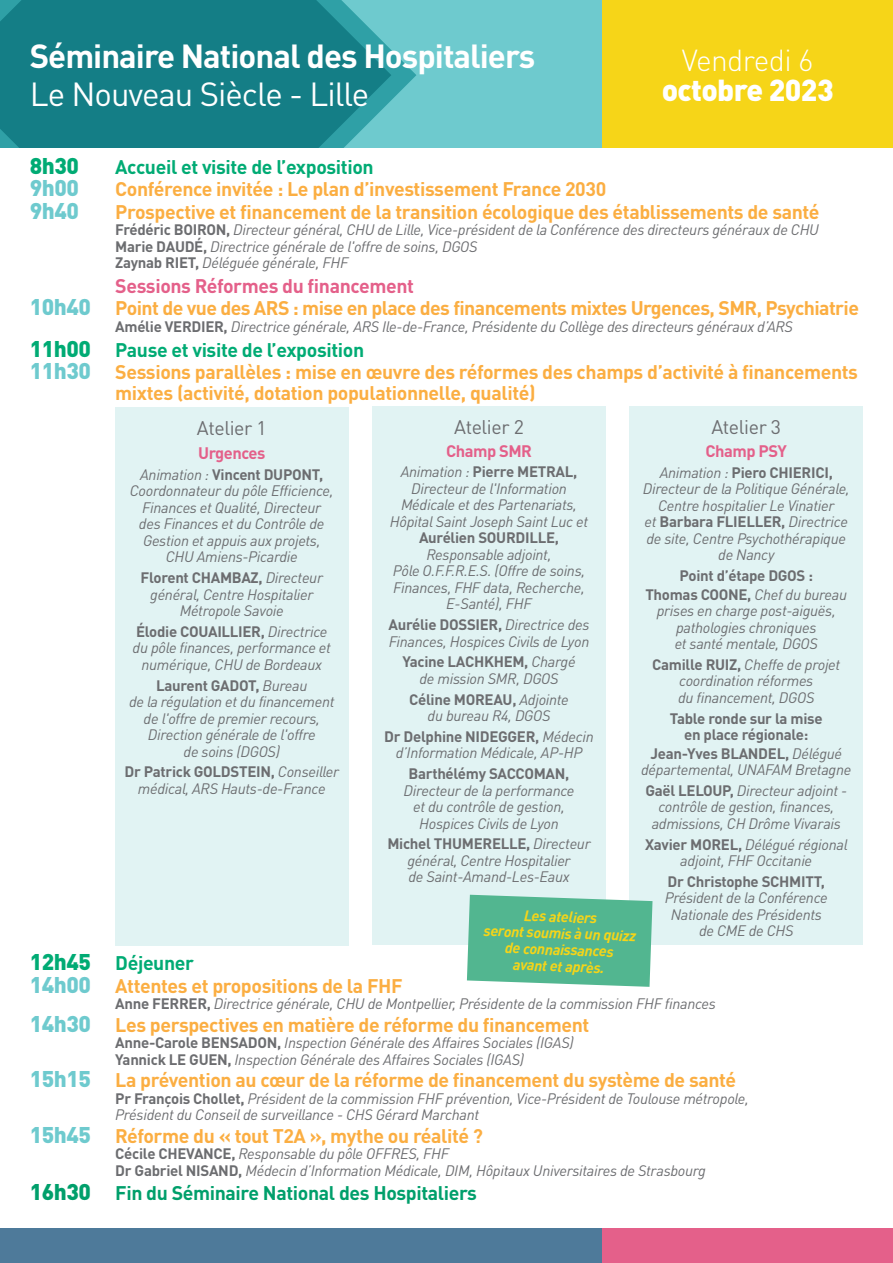
<style>
.page{position:relative;width:893px;height:1263px;background:#fff}
.page>*{position:absolute;margin:0;border:0;box-sizing:border-box;transform-origin:0 0}
.t1{font:700 33px "DINOT";letter-spacing:-.03em;color:#fff}
.t2{font:33px "DINOT";letter-spacing:-.03em;color:#fff}
.t3{font:900 30px "DINOT";letter-spacing:-.02em;color:#fff}
.t4{font:300 30px "DINOT";letter-spacing:-.02em;color:#fff}
.t5{font:900 22.5px "DINOT";letter-spacing:-.02em;color:#6ecace}
.t6{font:900 22.5px "DINOT";color:#00ab74}
.t7{font:700 19.5px/22.5px "DINOT";letter-spacing:-.02em;color:#fbae42}
.t8{font:700 19.5px "DINOT";letter-spacing:-.02em;color:#00ab74}
.t9{font:700 19.5px "DINOT";letter-spacing:-.02em;color:#009f6b}
.t10{font:19.5px "DINOT";letter-spacing:-.02em;color:#6c6d70}
.t11{font:700 16.5px "DINOT";letter-spacing:-.03em;color:#e4608a}
.t12{font:italic 15px/16.5px "DINOT";letter-spacing:-.02em;color:#6c6d70;text-align:center}
.t13{font:700 15px/18.6px "DINOT";letter-spacing:-.02em;color:#6c6d70;text-align:center}
.t14{font:italic 700 15px/16.5px "DINOT";color:#f6d518;text-align:center}
.s1{font-weight:700;font-style:normal}
.s2{color:#e4608a}
.s3{font-weight:900;font-size:22.5px;color:#6ecace}
.s4{font-weight:900;font-size:22.5px}
.s5{font-weight:400;font-style:italic}
.s6{font-weight:900;font-size:22.5px;color:#00ab74}
.s7{color:#00ab74}
</style>
<div class="page">
<div style="left:0;top:0;width:676px;height:149px;background:#6ecace"></div>
<svg style="left:391px;top:50px;width:25px;height:99px"></svg>
<svg style="left:0;top:0;width:391px;height:149px;fill:#147e86"></svg>
<div style="left:602px;top:0;width:291px;height:149px;background:#f6d518"></div>
<div style="left:115px;top:407px;width:234px;height:539px;background:#e1f3f3"></div>
<div style="left:629px;top:406px;width:234px;height:539px;background:#e1f3f3"></div>
<div style="left:372px;top:406px;width:234px;height:538px;background:#e1f3f3"></div>
<svg style="left:467px;top:895px;width:185px;height:92px"></svg>
<div style="left:0;top:1229px;width:676px;height:34px;background:#4e7a9a"></div>
<div style="left:602px;top:1229px;width:291px;height:34px;background:#e4608a"></div>
<h1 class="t1" style="left:30px;top:35px;width:507px">Séminaire National des Hospitaliers</h1>
<h1 class="t2" style="left:30px;top:73px;width:341px">Le Nouveau Siècle - Lille</h1>
<h2 class="t4" style="left:682px;top:42px;width:133px">Vendredi 6</h2>
<h2 class="t3" style="left:662px;top:70px;width:173px">octobre 2023</h2>
<h3 class="t6" style="left:30px;top:151px;width:51px">8h30</h3>
<h3 class="t8" style="left:115px;top:154px;width:260px">Accueil et visite de l’exposition</h3>
<h3 class="t5" style="left:30px;top:173px;width:51px">9h00</h3>
<h3 class="t7" style="left:115px;top:177px;width:492px">Conférence invitée : Le plan d’investissement France 2030</h3>
<h3 class="t5" style="left:30px;top:196px;width:51px">9h40</h3>
<h3 class="t7" style="left:115px;top:200px;width:706px">Prospective et financement de la transition écologique des établissements de santé</h3>
<p class="t12" style="left:115px;top:221px;width:705px;text-align:left"><span class="s1">Frédéric BOIRON,</span> Directeur général, CHU de Lille, Vice-président de la Conférence des directeurs généraux de CHU<br><span class="s1">Marie DAUDÉ,</span> Directrice générale de l'offre de soins, DGOS<br><span class="s1">Zaynab RIET,</span> Déléguée générale, FHF</p>
<h3 class="t7" style="left:30px;top:274px;width:831px;text-indent:85px"><span class="s2">Sessions Réformes du financement<br></span><span class="s3">10h40</span> Point de vue des ARS : mise en place des financements mixtes Urgences, SMR, Psychiatrie</h3>
<p class="t12" style="left:115px;top:318px;width:679px"><span class="s1">Amélie VERDIER,</span> Directrice générale, ARS Ile-de-France, Présidente du Collège des directeurs généraux d’ARS</p>
<h3 class="t8" style="left:30px;top:337px;width:336px"><span class="s4">11h00</span> Pause et visite de l’exposition</h3>
<h3 class="t7" style="left:30px;top:360px;width:830px"><span class="s3">11h30</span> Sessions parallèles : mise en œuvre des réformes des champs d’activité à financements</h3>
<h3 class="t7" style="left:115px;top:381px;width:422px">mixtes (activité, dotation populationnelle, qualité)</h3>
<h3 class="t10" style="left:197px;top:415px;width:71px">Atelier 1</h3>
<p class="t11" style="left:198px;top:442px;width:69px">Urgences</p>
<p class="t12" style="left:130px;top:466px;width:205px">Animation : <span class="s1">Vincent DUPONT,<br></span>Coordonnateur du pôle Efficience,<br>Finances et Qualité, Directeur des Finances et du Contrôle de<br>Gestion et appuis aux projets,<br>CHU Amiens-Picardie</p>
<p class="t12" style="left:141px;top:569px;width:184px"><span class="s1">Florent CHAMBAZ,</span> Directeur général, Centre Hospitalier<br>Métropole Savoie</p>
<p class="t12" style="left:133px;top:623px;width:200px"><span class="s1">Élodie COUAILLIER,</span> Directrice du pôle finances, performance et numérique, CHU de Bordeaux</p>
<p class="t12" style="left:129px;top:677px;width:207px"><span class="s1">Laurent GADOT,</span> Bureau<br>de la régulation et du financement de l'offre de premier recours,<br>Direction générale de l'offre<br>de soins (DGOS)</p>
<p class="t12" style="left:125px;top:763px;width:216px"><span class="s1">Dr Patrick GOLDSTEIN,</span> Conseiller médical, ARS Hauts-de-France</p>
<h3 class="t10" style="left:454px;top:414px;width:71px">Atelier 2</h3>
<p class="t11" style="left:446px;top:440px;width:87px">Champ SMR</p>
<p class="t12" style="left:390px;top:463px;width:200px">Animation : <span class="s1">Pierre METRAL,<br></span>Directeur de l'Information<br>Médicale et des Partenariats,<br>Hôpital Saint Joseph Saint Luc et</p>
<p class="t13" style="left:419px;top:528px;width:141px">Aurélien SOURDILLE,</p>
<p class="t12" style="left:393px;top:546px;width:194px">Responsable adjoint,<br>Pôle O.F.F.R.E.S. (Offre de soins,<br>Finances, FHF data, Recherche,<br>E-Santé), FHF</p>
<p class="t12" style="left:388px;top:616px;width:202px;text-align:left"><span class="s1">Aurélie DOSSIER,</span> Directrice des<br>Finances, Hospices Civils de Lyon</p>
<p class="t12" style="left:402px;top:653px;width:175px"><span class="s1">Yacine LACHKHEM,</span> Chargé de mission SMR, DGOS</p>
<p class="t12" style="left:409px;top:691px;width:161px"><span class="s1">Céline MOREAU,</span> Adjointe du bureau R4, DGOS</p>
<p class="t12" style="left:384px;top:728px;width:211px"><span class="s1">Dr Delphine NIDEGGER,</span> Médecin d’Information Médicale, AP-HP</p>
<p class="t13" style="left:409px;top:764px;width:162px">Barthélémy SACCOMAN,</p>
<p class="t12" style="left:403px;top:782px;width:173px">Directeur de la performance et du contrôle de gestion,<br>Hospices Civils de Lyon</p>
<p class="t12" style="left:387px;top:835px;width:205px"><span class="s1">Michel THUMERELLE,</span> Directeur général, Centre Hospitalier<br>de Saint-Amand-Les-Eaux</p>
<h3 class="t10" style="left:711px;top:415px;width:71px">Atelier 3</h3>
<p class="t11" style="left:705px;top:440px;width:83px">Champ PSY</p>
<p class="t12" style="left:643px;top:464px;width:208px">Animation : <span class="s1">Piero CHIERICI,<br></span>Directeur de la Politique Générale,<br>Centre hospitalier Le Vinatier<br>et <span class="s1">Barbara FLIELLER,</span> Directrice de site, Centre Psychothérapique de Nancy</p>
<p class="t13" style="left:645px;top:566px;width:203px">Point d’étape DGOS :<br>Thomas COONE, <span class="s5">Chef du bureau</span></p>
<p class="t12" style="left:657px;top:602px;width:180px">prises en charge post-aiguës, pathologies chroniques<br>et santé mentale, DGOS</p>
<p class="t12" style="left:652px;top:656px;width:190px"><span class="s1">Camille RUIZ,</span> Cheffe de projet coordination réformes<br>du financement, DGOS</p>
<p class="t13" style="left:670px;top:709px;width:154px;line-height:16.5px">Table ronde sur la mise en place régionale:</p>
<p class="t12" style="left:641px;top:745px;width:212px"><span class="s1">Jean-Yves BLANDEL,</span> Délégué départemental, UNAFAM Bretagne</p>
<p class="t12" style="left:645px;top:782px;width:203px"><span class="s1">Gaël LELOUP,</span> Directeur adjoint - contrôle de gestion, finances, admissions, CH Drôme Vivarais</p>
<p class="t12" style="left:645px;top:836px;width:204px"><span class="s1">Xavier MOREL,</span> Délégué régional adjoint, FHF Occitanie</p>
<p class="t13" style="left:667px;top:872px;width:159px">Dr Christophe SCHMITT,</p>
<p class="t12" style="left:665px;top:889px;width:165px">Président de la Conférence<br>Nationale des Présidents de CME de CHS</p>
<p class="t14" style="left:485px;top:905px;width:154px;rotate:2deg">Les ateliers<br>seront soumis à un quizz de connaissances<br>avant et après.</p>
<h3 class="t7" style="left:30px;top:951px;width:374px"><span class="s6">12h45</span> <span class="s7">Déjeuner<br></span><span class="s3">14h00</span> Attentes et propositions de la FHF</h3>
<p class="t12" style="left:115px;top:995px;width:602px"><span class="s1">Anne FERRER,</span> Directrice générale, CHU de Montpellier, Présidente de la commission FHF finances</p>
<h3 class="t7" style="left:30px;top:1013px;width:561px"><span class="s3">14h30</span> Les perspectives en matière de réforme du financement</h3>
<p class="t12" style="left:115px;top:1034px;width:460px;text-align:left"><span class="s1">Anne-Carole BENSADON,</span> Inspection Générale des Affaires Sociales (IGAS)<br><span class="s1">Yannick LE GUEN,</span> Inspection Générale des Affaires Sociales (IGAS)</p>
<h3 class="t7" style="left:30px;top:1068px;width:708px"><span class="s3">15h15</span> La prévention au cœur de la réforme de financement du système de santé</h3>
<p class="t12" style="left:115px;top:1090px;width:635px;text-align:left"><span class="s1">Pr François Chollet,</span> Président de la commission FHF prévention, Vice-Président de Toulouse métropole,<br>Président du Conseil de surveillance - CHS Gérard Marchant</p>
<h3 class="t7" style="left:30px;top:1124px;width:455px"><span class="s3">15h45</span> Réforme du « tout T2A », mythe ou réalité ?</h3>
<p class="t12" style="left:115px;top:1145px;width:592px;text-align:left"><span class="s1">Cécile CHEVANCE,</span> Responsable du pôle OFFRES, FHF<br><span class="s1">Dr Gabriel NISAND,</span> Médecin d’Information Médicale, DIM, Hôpitaux Universitaires de Strasbourg</p>
<h3 class="t9" style="left:30px;top:1181px;width:449px"><span class="s4">16h30</span> Fin du Séminaire National des Hospitaliers</h3>
</div>
